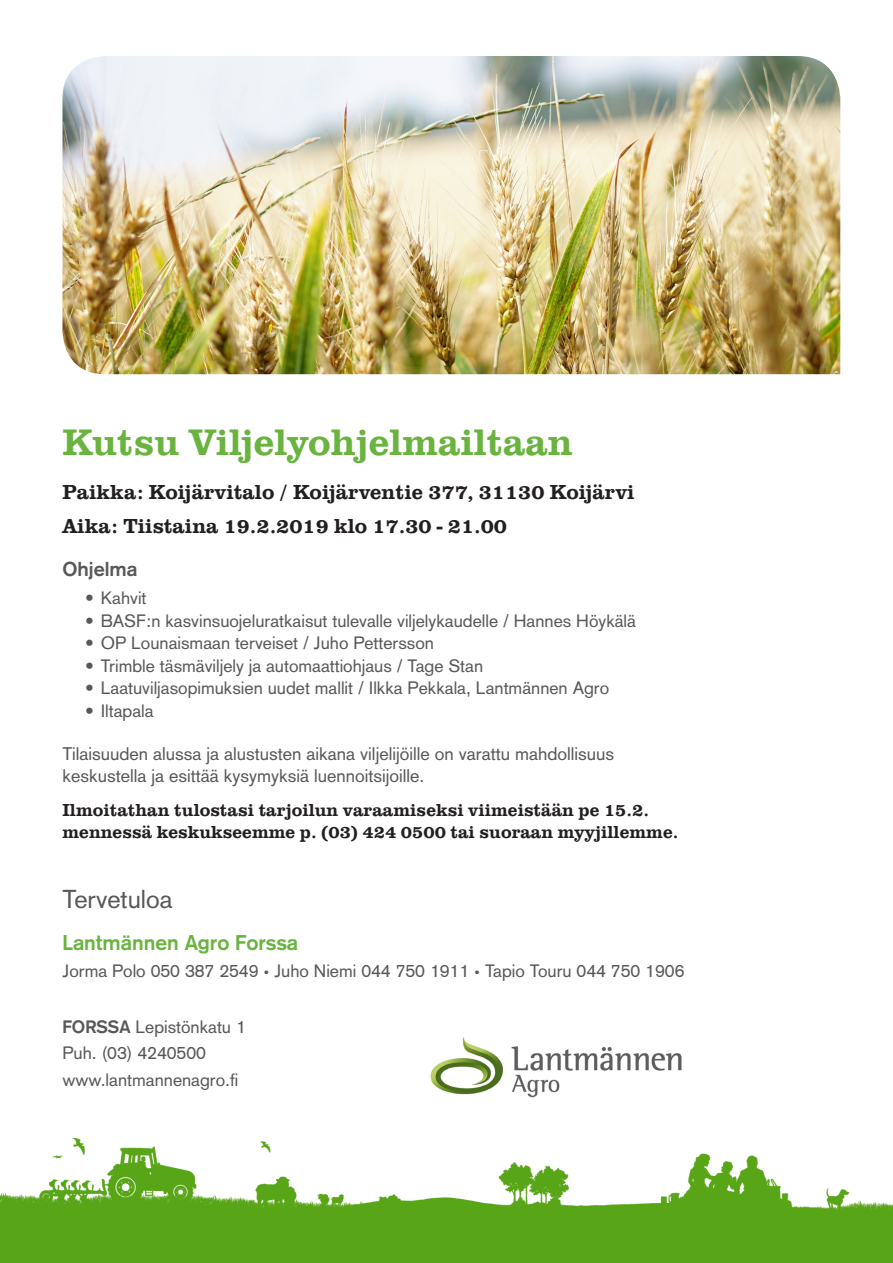
<style>
.page{position:relative;width:893px;height:1263px;background:#fff}
.page>*{position:absolute;margin:0;border:0;box-sizing:border-box;transform-origin:0 0}
.t1{font:500 38.25px "Clarendon URW";color:#69b33f}
.Väliotsikko_tuotenim{font:25.5px "Akzidenz Grotesk";color:#57585a}
.t2{font:500 21px "Clarendon URW";color:#231f20}
.Väliotsikko_tuotenim-2{font:700 21px "Akzidenz Grotesk";color:#69b33f}
.Väliotsikko_tuotenim-3{font:700 19.8px "Akzidenz Grotesk";color:#57585a}
.Väliotsikko_tuotenim-4{font:18px/22px "Akzidenz Grotesk";color:#57585a}
.t3{font:500 18px/21.6px "Clarendon URW";color:#231f20}
.Väliotsikko_tuotenim-5{font:17.7px "Akzidenz Grotesk";color:#57585a}
.s1{font-family:"Skatta Sans"}
.s2{font-weight:700}
</style>
<div class="page">
<img style="left:0;top:1138px;width:893px;height:125px">
<img style="left:423px;top:1036px;width:266px;height:111px">
<img style="left:63px;top:56px;width:777px;height:318px">
<p class="t1" style="left:63px;top:420px;width:512px">Kutsu Viljelyohjelmailtaan</p>
<p class="t2" style="left:63px;top:479px;width:574px">Paikka: Koijärvitalo / Koijärventie 377, 31130 Koijärvi</p>
<p class="t2" style="left:63px;top:514px;width:446px">Aika: Tiistaina 19.2.2019 klo 17.30 - 21.00</p>
<p class="Väliotsikko_tuotenim-3" style="left:63px;top:557px;width:77px">Ohjelma</p>
<p class="Väliotsikko_tuotenim-5" style="left:85px;top:588px;width:63px">• Kahvit</p>
<p class="Väliotsikko_tuotenim-5" style="left:85px;top:610px;width:552px">• BASF:n kasvinsuojeluratkaisut tulevalle viljelykaudelle / Hannes Höykälä</p>
<p class="Väliotsikko_tuotenim-5" style="left:85px;top:633px;width:350px">• OP Lounaismaan terveiset / Juho Pettersson</p>
<p class="Väliotsikko_tuotenim-5" style="left:85px;top:655px;width:399px">• Trimble täsmäviljely ja automaattiohjaus / Tage Stan</p>
<p class="Väliotsikko_tuotenim-5" style="left:85px;top:678px;width:526px">• Laatuviljasopimuksien uudet mallit / Ilkka Pekkala, Lantmännen Agro</p>
<p class="Väliotsikko_tuotenim-5" style="left:85px;top:700px;width:70px">• Iltapala</p>
<p class="Väliotsikko_tuotenim-4" style="left:63px;top:742px;width:553px">Tilaisuuden alussa ja alustusten aikana viljelijöille on varattu mahdollisuus keskustella ja esittää kysymyksiä luennoitsijoille.</p>
<p class="t3" style="left:63px;top:800px;width:617px">Ilmoitathan tulostasi tarjoilun varaamiseksi viimeistään pe 15.2. mennessä keskukseemme p. (03) 424 0500 tai suoraan myyjillemme.</p>
<p class="Väliotsikko_tuotenim" style="left:63px;top:884px;width:112px">Tervetuloa</p>
<p class="Väliotsikko_tuotenim-2" style="left:63px;top:930px;width:237px">Lantmännen Agro Forssa</p>
<p class="Väliotsikko_tuotenim-5" style="left:63px;top:960px;width:623px">Jorma Polo 050 387 2549 <span class="s1">•</span> Juho Niemi 044 750 1911 <span class="s1">•</span> Tapio Touru 044 750 1906</p>
<p class="Väliotsikko_tuotenim-5" style="left:63px;top:1016px;width:185px"><span class="s2">FORSSA</span> Lepistönkatu 1</p>
<p class="Väliotsikko_tuotenim-5" style="left:63px;top:1043px;width:145px">Puh. (03) 4240500</p>
<p class="Väliotsikko_tuotenim-5" style="left:63px;top:1070px;width:177px">www.lantmannenagro.fi</p>
</div>
